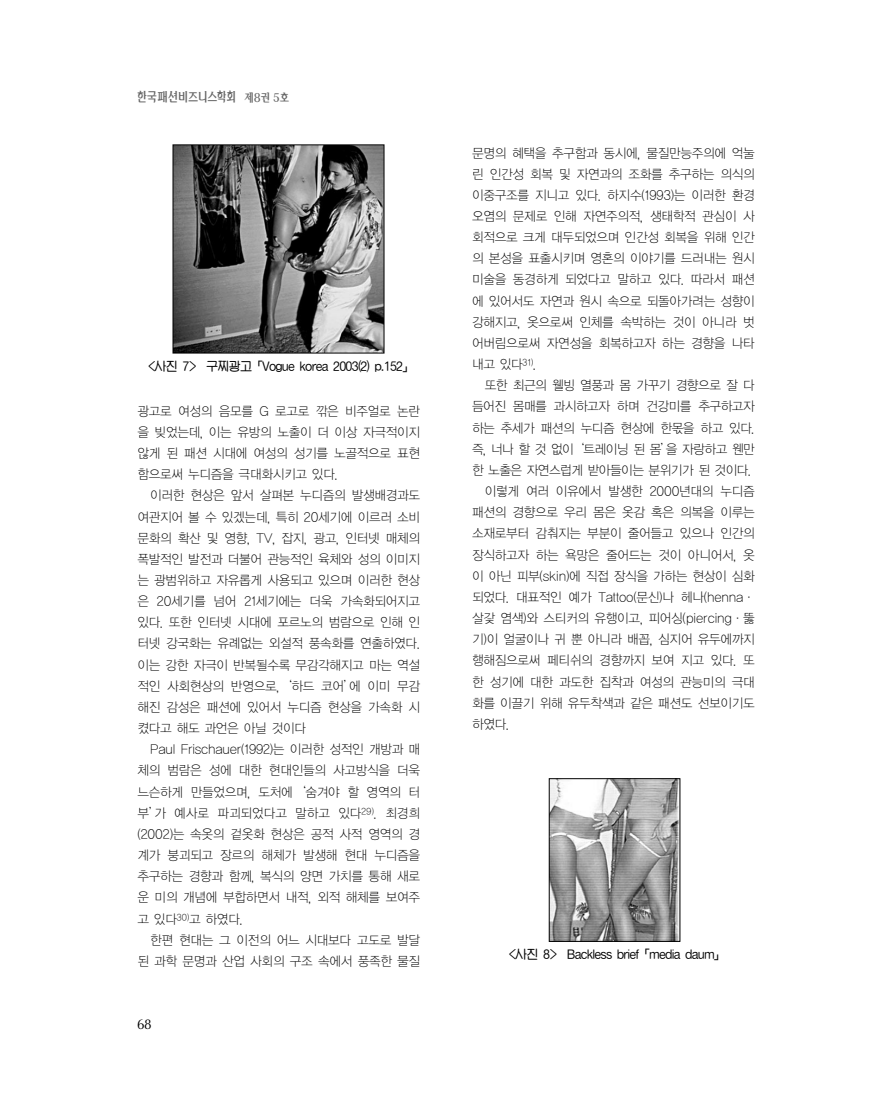
<style>
.page{position:relative;width:893px;height:1106px;background:#fff}
.page>*{position:absolute;margin:0;border:0;box-sizing:border-box;transform-origin:0 0}
.t1{font:14.25px "Optima";color:#000;scale:.95 1}
.t2{font:12.9px/21.1px "YGO11";letter-spacing:-.085em;color:#000;text-align:justify;scale:.95 1}
.t3{font:12.9px "YGO11";letter-spacing:-.065em;color:#000;scale:.95 1}
.t4{font:12.75px "J Cna RUDE";letter-spacing:-.065em;color:#000;scale:.95 1}
.t5{font:11.25px "Sol L";color:#666;scale:.95 1}
.s1{font-family:"Dfas";font-size:12.3px}
</style>
<div class="page">
<img style="left:175px;top:147px;width:207px;height:204px">
<div style="left:173px;top:145px;width:211px;height:208px;border:1px solid #000"></div>
<img style="left:551px;top:780px;width:127px;height:159px">
<div style="left:549px;top:778px;width:131px;height:163px;border:1px solid #000"></div>
<p class="t5" style="left:137px;top:92px;width:162px"><span class="s1">A</span> 제8권 5호</p>
<p class="t4" style="left:148px;top:360px;width:282px">&lt;사진 7&gt; 구찌광고「Vogue korea 2003(2) p.152」</p>
<p class="t2" style="left:137px;top:401px;width:300px">광고로 여성의 음모를 G 로고로 깎은 비주얼로 논란 을 빚었는데, 이는 유방의 노출이 더 이상 자극적이지 않게 된 패션 시대에 여성의 성기를 노골적으로 표현 함으로써 누디즘을 극대화시키고 있다.</p>
<p class="t2" style="left:137px;top:485px;width:300px;text-indent:13px">이러한 현상은 앞서 살펴본 누디즘의 발생배경과도 여관지어 볼 수 있겠는데, 특히 20세기에 이르러 소비 문화의 확산 및 영향, TV, 잡지, 광고, 인터넷 매체의 폭발적인 발전과 더불어 관능적인 육체와 성의 이미지 는 광범위하고 자유롭게 사용되고 있으며 이러한 현상 은 20세기를 넘어 21세기에는 더욱 가속화되어지고 있다. 또한 인터넷 시대에 포르노의 범람으로 인해 인 터넷 강국화는 유례없는 외설적 풍속화를 연출하였다. 이는 강한 자극이 반복될수록 무감각해지고 마는 역설 적인 사회현상의 반영으로, ‘하드 코어’에 이미 무감 해진 감성은 패션에 있어서 누디즘 현상을 가속화 시 켰다고 해도 과언은 아닐 것이다</p>
<p class="t2" style="left:137px;top:739px;width:300px;text-indent:13px">Paul Frischauer(1992)는 이러한 성적인 개방과 매 체의 범람은 성에 대한 현대인들의 사고방식을 더욱 느슨하게 만들었으며, 도처에‘숨겨야 할 영역의 터 부’가 예사로 파괴되었다고 말하고 있다<sup>29)</sup>. 최경희 (2002)는 속옷의 겉옷화 현상은 공적 사적 영역의 경 계가 붕괴되고 장르의 해체가 발생해 현대 누디즘을 추구하는 경향과 함께, 복식의 양면 가치를 통해 새로 운 미의 개념에 부합하면서 내적, 외적 해체를 보여주 고 있다<sup>30)</sup>고 하였다.</p>
<p class="t2" style="left:137px;top:930px;width:300px;text-align:right">한편 현대는 그 이전의 어느 시대보다 고도로 발달 된 과학 문명과 산업 사회의 구조 속에서 풍족한 물질</p>
<p class="t1" style="left:137px;top:1018px;width:17px">68</p>
<p class="t2" style="left:471px;top:143px;width:300px">문명의 혜택을 추구함과 동시에, 물질만능주의에 억눌 린 인간성 회복 및 자연과의 조화를 추구하는 의식의 이중구조를 지니고 있다. 하지수(1993)는 이러한 환경 오염의 문제로 인해 자연주의적, 생태학적 관심이 사 회적으로 크게 대두되었으며 인간성 회복을 위해 인간 의 본성을 표출시키며 영혼의 이야기를 드러내는 원시 미술을 동경하게 되었다고 말하고 있다. 따라서 패션 에 있어서도 자연과 원시 속으로 되돌아가려는 성향이 강해지고, 옷으로써 인체를 속박하는 것이 아니라 벗 어버림으로써 자연성을 회복하고자 하는 경향을 나타 내고 있다<sup>31)</sup>.</p>
<p class="t2" style="left:484px;top:375px;width:286px">또한 최근의 웰빙 열풍과 몸 가꾸기 경향으로 잘 다</p>
<p class="t2" style="left:471px;top:397px;width:300px">듬어진 몸매를 과시하고자 하며 건강미를 추구하고자</p>
<p class="t2" style="left:471px;top:418px;width:299px">하는 추세가 패션의 누디즘 현상에 한몫을 하고 있다.</p>
<p class="t2" style="left:471px;top:439px;width:300px">즉, 너나 할 것 없이‘트레이닝 된 몸’을 자랑하고 웬만</p>
<p class="t2" style="left:471px;top:460px;width:296px">한 노출은 자연스럽게 받아들이는 분위기가 된 것이다.</p>
<p class="t2" style="left:484px;top:481px;width:286px">이렇게 여러 이유에서 발생한 2000년대의 누디즘</p>
<p class="t2" style="left:471px;top:502px;width:300px">패션의 경향으로 우리 몸은 옷감 혹은 의복을 이루는</p>
<p class="t2" style="left:471px;top:523px;width:300px">소재로부터 감춰지는 부분이 줄어들고 있으나 인간의</p>
<p class="t2" style="left:471px;top:545px;width:300px">장식하고자 하는 욕망은 줄어드는 것이 아니어서, 옷</p>
<p class="t2" style="left:471px;top:566px;width:300px">이 아닌 피부(skin)에 직접 장식을 가하는 현상이 심화</p>
<p class="t3" style="left:471px;top:591px;width:300px">되었다. 대표적인 예가 Tattoo(문신)나 헤나(henna·</p>
<p class="t2" style="left:471px;top:608px;width:300px">살갗 염색)와 스티커의 유행이고, 피어싱(piercing·뚫</p>
<p class="t2" style="left:471px;top:629px;width:300px">기)이 얼굴이나 귀 뿐 아니라 배꼽, 심지어 유두에까지</p>
<p class="t2" style="left:471px;top:650px;width:300px">행해짐으로써 페티쉬의 경향까지 보여 지고 있다. 또</p>
<p class="t2" style="left:471px;top:672px;width:300px">한 성기에 대한 과도한 집착과 여성의 관능미의 극대</p>
<p class="t2" style="left:471px;top:693px;width:300px">화를 이끌기 위해 유두착색과 같은 패션도 선보이기도</p>
<p class="t2" style="left:471px;top:714px;width:41px">하였다.</p>
<p class="t4" style="left:508px;top:948px;width:230px">&lt;사진 8&gt; Backless brief 「media daum」</p>
</div>
